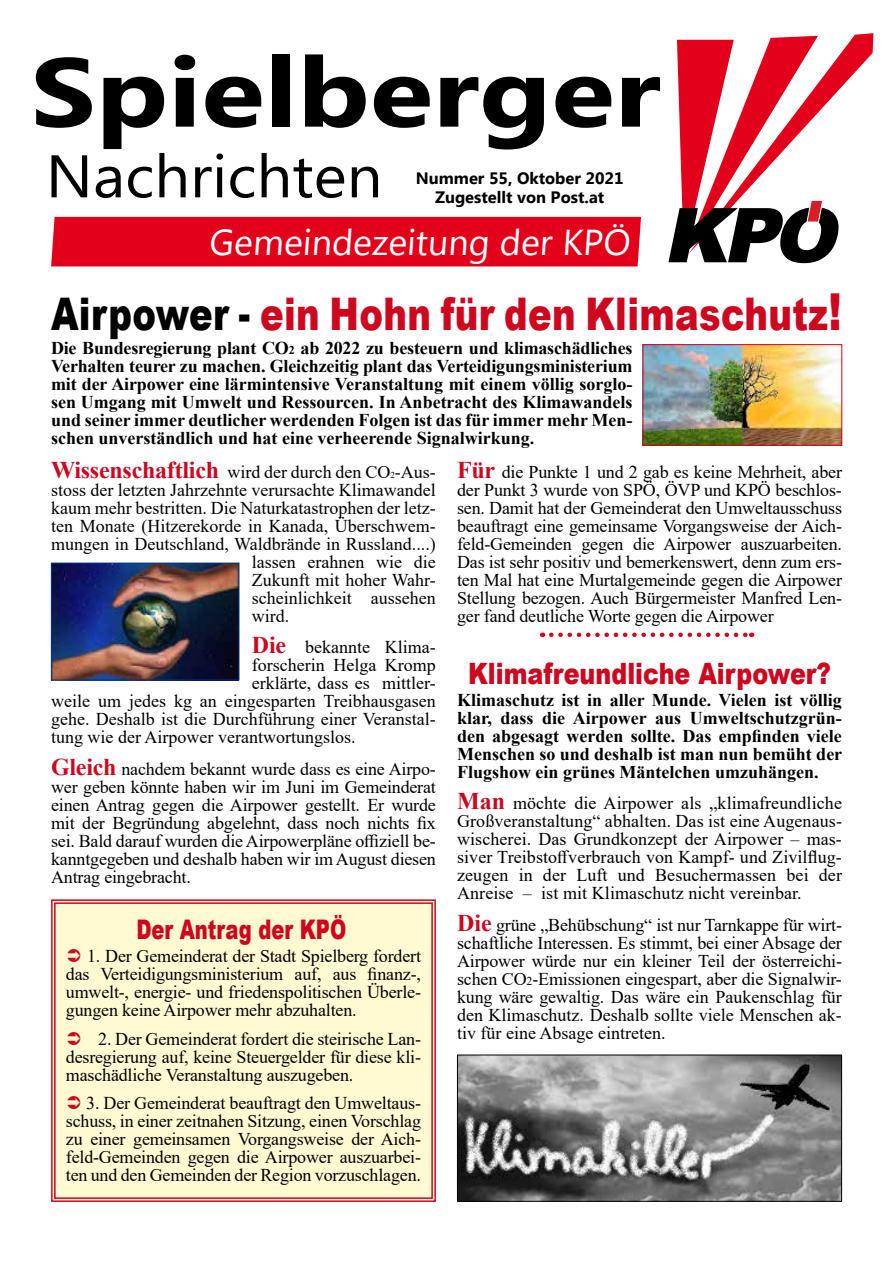
<style>
.page{position:relative;width:893px;height:1263px;background:#fff}
.page>*{position:absolute;margin:0;border:0;box-sizing:border-box;transform-origin:0 0}
.t1{font:700 97.5px "Microsoft Tai Le";color:#000;scale:1.2 1}
.t2{font:60px "Microsoft Tai Le";color:#000;scale:1.05 1}
.t3{font:900 45px "Arial";letter-spacing:.01em;color:#ce061e;scale:.79 1}
.t4{font:36px "Microsoft New Tai Lue";color:#fff}
.t5{font:900 29.4px "Arial";color:#cd071e;scale:.81 1}
.t6{font:900 27px "Arial";color:#ce061e;scale:.72 1}
.t7{font:18px/18px "Times New Roman";color:#000;text-align:justify}
.t8{font:700 18px/18px "Times New Roman";color:#000;text-align:justify}
.t9{font:700 16.5px "Microsoft New Tai Lue";color:#000}
.s1{color:#000}
.s2{font-size:51px}
.s3{font-size:12px}
.s4{font-weight:700;font-size:24px;color:#cd071e}
.s5{font-size:9px}
</style>
<div class="page">
<svg style="left:668px;top:33px;width:205px;height:231px"></svg>
<div style="left:51px;top:217px;width:590px;height:49px;background:#e2001a"></div>
<div style="left:51px;top:899px;width:385px;height:303px;background:#fffad1"></div>
<div style="left:54px;top:902px;width:379px;height:297px;border:1px solid #ce061e"></div>
<img style="left:645px;top:346px;width:195px;height:97px">
<div style="left:643px;top:344px;width:199px;height:101px;border:1px solid #ce061e"></div>
<img style="left:459px;top:1057px;width:381px;height:142px">
<div style="left:457px;top:1055px;width:385px;height:146px;border:1px solid #000"></div>
<svg style="left:551px;top:632px;width:201px;height:5px"></svg>
<img style="left:53px;top:565px;width:184px;height:113px">
<div style="left:51px;top:563px;width:188px;height:117px;border:1px solid #003882"></div>
<svg style="left:68px;top:949px;width:12px;height:13px"></svg>
<svg style="left:68px;top:1031px;width:12px;height:14px"></svg>
<svg style="left:68px;top:1096px;width:12px;height:13px"></svg>
<h1 class="t1" style="left:31px;top:37px;width:527px">Spielberger</h1>
<h2 class="t2" style="left:46px;top:142px;width:322px">Nachrichten</h2>
<p class="t9" style="left:416px;top:168px;width:209px">Nummer 55, Oktober 2021</p>
<p class="t9" style="left:435px;top:188px;width:171px">Zugestellt von Post.at</p>
<h3 class="t4" style="left:209px;top:222px;width:426px">Gemeindezeitung der KPÖ</h3>
<h3 class="t3" style="left:51px;top:281px;width:1003px"><span class="s1">Airpower -</span> ein Hohn für den Klimaschutz<span class="s2">!</span></h3>
<p class="t8" style="left:51px;top:339px;width:583px">Die Bundesregierung plant CO<span class="s3">2</span> ab 2022 zu besteuern und klimaschädliches Verhalten teurer zu machen. Gleichzeitig plant das Verteidigungsministerium mit der Airpower eine lärmintensive Veranstaltung mit einem völlig sorglo&shy;sen Umgang mit Umwelt und Ressourcen. In Anbetracht des Klimawandels und seiner immer deutlicher werdenden Folgen ist das für immer mehr Men&shy;schen unverständlich und hat eine verheerende Signalwirkung.</p>
<p class="t7" style="left:457px;top:462px;width:386px"><span class="s4">Für</span> die Punkte 1 und 2 gab es keine Mehrheit, aber der Punkt 3 wurde von SPÖ, ÖVP und KPÖ beschlos&shy;sen. Damit hat der Gemeinderat den Umweltausschuss beauftragt eine gemeinsame Vorgangsweise der Aich&shy;feld-Gemeinden gegen die Airpower auszuarbeiten.<br>Das ist sehr positiv und bemerkenswert, denn zum ers&shy;ten Mal hat eine Murtalgemeinde gegen die Airpower Stellung bezogen. Auch Bürgermeister Manfred Len&shy;ger fand deutliche Worte gegen die Airpower</p>
<p class="t7" style="left:51px;top:462px;width:386px"><span class="s4">Wissenschaftlich</span> wird der durch den CO<span class="s5">2</span>-Aus-</p>
<p class="t7" style="left:51px;top:480px;width:386px">stoss der letzten Jahrzehnte verursachte Klimawandel</p>
<p class="t7" style="left:51px;top:498px;width:386px">kaum mehr bestritten. Die Naturkatastrophen der letz-</p>
<p class="t7" style="left:51px;top:516px;width:386px">ten Monate (Hitzerekorde in Kanada, Überschwem-</p>
<p class="t7" style="left:51px;top:534px;width:386px">mungen in Deutschland, Waldbrände in Russland....)</p>
<p class="t7" style="left:252px;top:552px;width:185px">lassen erahnen wie die</p>
<p class="t7" style="left:252px;top:570px;width:185px">Zukunft mit hoher Wahr-</p>
<p class="t7" style="left:252px;top:588px;width:185px">scheinlichkeit aussehen</p>
<p class="t7" style="left:252px;top:606px;width:39px">wird.</p>
<p class="t7" style="left:252px;top:638px;width:185px"><span class="s4">Die</span> bekannte Klima-</p>
<p class="t7" style="left:252px;top:656px;width:185px">forscherin Helga Kromp</p>
<p class="t7" style="left:252px;top:674px;width:185px">erklärte, dass es mittler-</p>
<p class="t7" style="left:51px;top:692px;width:386px">weile um jedes kg an eingesparten Treibhausgasen</p>
<p class="t7" style="left:51px;top:710px;width:386px">gehe. Deshalb ist die Durchführung einer Veranstal-</p>
<p class="t7" style="left:51px;top:728px;width:306px">tung wie der Airpower verantwortungslos.</p>
<p class="t7" style="left:51px;top:759px;width:386px"><span class="s4">Gleich</span> nachdem bekannt wurde dass es eine Airpo&shy;wer geben könnte haben wir im Juni im Gemeinderat einen Antrag gegen die Airpower gestellt. Er wurde mit der Begründung abgelehnt, dass noch nichts fix sei. Bald darauf wurden die Airpowerpläne offiziell be&shy;kanntgegeben und deshalb haben wir im August diesen Antrag eingebracht.</p>
<h3 class="t6" style="left:136px;top:910px;width:293px">Der Antrag der KPÖ</h3>
<p class="t7" style="left:66px;top:946px;width:357px;text-indent:21px">1. Der Gemeinderat der Stadt Spielberg fordert das Verteidigungsministerium auf, aus finanz-, umwelt-, energie- und friedenspolitischen Überle&shy;gungen keine Airpower mehr abzuhalten.</p>
<p class="t7" style="left:66px;top:1029px;width:357px;text-indent:32px">2. Der Gemeinderat fordert die steirische Lan&shy;desregierung auf, keine Steuergelder für diese kli&shy;maschädliche Veranstaltung auszugeben.</p>
<p class="t7" style="left:66px;top:1093px;width:357px;text-indent:20px">3. Der Gemeinderat beauftragt den Umweltaus&shy;schuss, in einer zeitnahen Sitzung, einen Vorschlag zu einer gemeinsamen Vorgangsweise der Aich&shy;feld-Gemeinden gegen die Airpower auszuarbei&shy;ten und den Gemeinden der Region vorzuschlagen.</p>
<h3 class="t5" style="left:468px;top:652px;width:450px">Klimafreundliche Airpower?</h3>
<p class="t8" style="left:457px;top:690px;width:387px">Klimaschutz ist in aller Munde. Vielen ist völlig klar, dass die Airpower aus Umweltschutzgrün&shy;den abgesagt werden sollte. Das empfinden viele Menschen so und deshalb ist man nun bemüht der Flugshow ein grünes Mäntelchen umzuhängen.</p>
<p class="t7" style="left:457px;top:794px;width:386px"><span class="s4">Man</span> möchte die Airpower als „klimafreundliche Großveranstaltung“ abhalten. Das ist eine Augenaus&shy;wischerei. Das Grundkonzept der Airpower – mas&shy;siver Treibstoffverbrauch von Kampf- und Zivilflug&shy;zeugen in der Luft und Besuchermassen bei der Anreise – ist mit Klimaschutz nicht vereinbar.</p>
<p class="t7" style="left:457px;top:915px;width:386px"><span class="s4">Die</span> grüne „Behübschung“ ist nur Tarnkappe für wirt&shy;schaftliche Interessen. Es stimmt, bei einer Absage der Airpower würde nur ein kleiner Teil der österreichi&shy;schen CO<span class="s3">2</span>-Emissionen eingespart, aber die Signalwir&shy;kung wäre gewaltig. Das wäre ein Paukenschlag für den Klimaschutz. Deshalb sollte viele Menschen ak&shy;tiv für eine Absage eintreten.</p>
</div>
